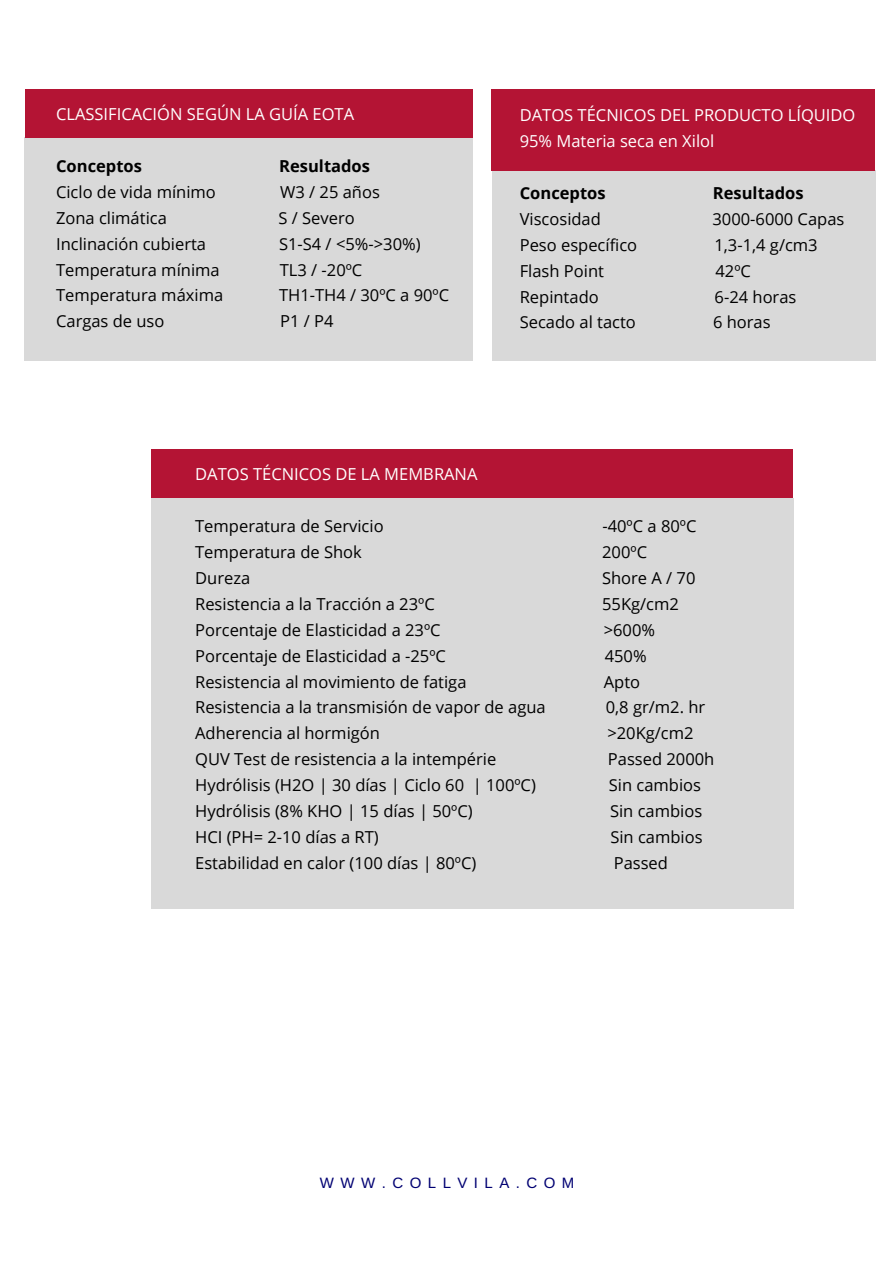
<style>
.page{position:relative;width:894px;height:1264px;background:#fff}
.page>*{position:absolute;margin:0;border:0;box-sizing:border-box;transform-origin:0 0}
.t1{font:16.5px "Open Sans";color:#000}
.t2{font:16.5px/26px "Open Sans";color:#fff}
.t3{font:700 16.5px "Open Sans";color:#000}
.t4{font:15px "Arimo";letter-spacing:.43em;color:#000072}
</style>
<div class="page">
<div style="left:25px;top:138px;width:448px;height:223px;background:#d9d9d9"></div>
<div style="left:25px;top:89px;width:447px;height:49px;background:#b41434"></div>
<div style="left:491px;top:170px;width:384px;height:191px;background:#d9d9d9"></div>
<div style="left:491px;top:89px;width:383px;height:81px;background:#b41434"></div>
<div style="left:152px;top:498px;width:641px;height:410px;background:#d9d9d9"></div>
<div style="left:152px;top:449px;width:640px;height:49px;background:#b41434"></div>
<p class="t2" style="left:56px;top:101px;width:299px">CLASSIFICACIÓN SEGÚN LA GUÍA EOTA</p>
<p class="t3" style="left:56px;top:154px;width:87px">Conceptos</p>
<p class="t3" style="left:279px;top:154px;width:92px">Resultados</p>
<p class="t1" style="left:56px;top:180px;width:161px">Ciclo de vida mínimo</p>
<p class="t1" style="left:280px;top:180px;width:101px">W3 / 25 años</p>
<p class="t1" style="left:56px;top:206px;width:112px">Zona climática</p>
<p class="t1" style="left:278px;top:206px;width:78px">S / Severo</p>
<p class="t1" style="left:56px;top:232px;width:151px">Inclinación cubierta</p>
<p class="t1" style="left:279px;top:232px;width:143px">S1-S4 / &lt;5%-&gt;30%)</p>
<p class="t1" style="left:56px;top:258px;width:165px">Temperatura mínima</p>
<p class="t1" style="left:280px;top:258px;width:84px">TL3 / -20ºC</p>
<p class="t1" style="left:56px;top:284px;width:169px">Temperatura máxima</p>
<p class="t1" style="left:279px;top:284px;width:172px">TH1-TH4 / 30ºC a 90ºC</p>
<p class="t1" style="left:56px;top:310px;width:110px">Cargas de uso</p>
<p class="t1" style="left:280px;top:310px;width:55px">P1 / P4</p>
<p class="t2" style="left:519px;top:102px;width:337px">DATOS TÉCNICOS DEL PRODUCTO LÍQUIDO<br>95% Materia seca en Xilol</p>
<p class="t3" style="left:519px;top:181px;width:87px">Conceptos</p>
<p class="t3" style="left:712px;top:181px;width:92px">Resultados</p>
<p class="t1" style="left:519px;top:207px;width:83px">Viscosidad</p>
<p class="t1" style="left:712px;top:207px;width:133px">3000-6000 Capas</p>
<p class="t1" style="left:519px;top:233px;width:119px">Peso específico</p>
<p class="t1" style="left:714px;top:233px;width:105px">1,3-1,4 g/cm3</p>
<p class="t1" style="left:519px;top:259px;width:86px">Flash Point</p>
<p class="t1" style="left:715px;top:259px;width:37px">42ºC</p>
<p class="t1" style="left:519px;top:285px;width:80px">Repintado</p>
<p class="t1" style="left:714px;top:285px;width:83px">6-24 horas</p>
<p class="t1" style="left:519px;top:311px;width:118px">Secado al tacto</p>
<p class="t1" style="left:712px;top:311px;width:59px">6 horas</p>
<p class="t2" style="left:195px;top:461px;width:284px">DATOS TÉCNICOS DE LA MEMBRANA</p>
<p class="t1" style="left:195px;top:514px;width:190px">Temperatura de Servicio</p>
<p class="t1" style="left:602px;top:514px;width:95px">-40ºC a 80ºC</p>
<p class="t1" style="left:195px;top:540px;width:168px">Temperatura de Shok</p>
<p class="t1" style="left:602px;top:540px;width:46px">200ºC</p>
<p class="t1" style="left:195px;top:566px;width:57px">Dureza</p>
<p class="t1" style="left:602px;top:566px;width:95px">Shore A / 70</p>
<p class="t1" style="left:195px;top:592px;width:241px">Resistencia a la Tracción a 23ºC</p>
<p class="t1" style="left:602px;top:592px;width:78px">55Kg/cm2</p>
<p class="t1" style="left:195px;top:618px;width:247px">Porcentaje de Elasticidad a 23ºC</p>
<p class="t1" style="left:603px;top:618px;width:53px">&gt;600%</p>
<p class="t1" style="left:195px;top:644px;width:252px">Porcentaje de Elasticidad a -25ºC</p>
<p class="t1" style="left:604px;top:644px;width:43px">450%</p>
<p class="t1" style="left:195px;top:670px;width:273px">Resistencia al movimiento de fatiga</p>
<p class="t1" style="left:603px;top:670px;width:38px">Apto</p>
<p class="t1" style="left:195px;top:696px;width:352px">Resistencia a la transmisión de vapor de agua</p>
<p class="t1" style="left:605px;top:696px;width:101px">0,8 gr/m2. hr</p>
<p class="t1" style="left:195px;top:721px;width:186px">Adherencia al hormigón</p>
<p class="t1" style="left:607px;top:721px;width:88px">&gt;20Kg/cm2</p>
<p class="t1" style="left:195px;top:747px;width:303px">QUV Test de resistencia a la intempérie</p>
<p class="t1" style="left:607px;top:747px;width:108px">Passed 2000h</p>
<p class="t1" style="left:195px;top:773px;width:342px">Hydrólisis (H2O | 30 días | Ciclo 60 | 100ºC)</p>
<p class="t1" style="left:608px;top:773px;width:94px">Sin cambios</p>
<p class="t1" style="left:195px;top:799px;width:279px">Hydrólisis (8% KHO | 15 días | 50ºC)</p>
<p class="t1" style="left:610px;top:799px;width:94px">Sin cambios</p>
<p class="t1" style="left:195px;top:825px;width:185px">HCI (PH= 2-10 días a RT)</p>
<p class="t1" style="left:610px;top:825px;width:94px">Sin cambios</p>
<p class="t1" style="left:195px;top:851px;width:283px">Estabilidad en calor (100 días | 80ºC)</p>
<p class="t1" style="left:613px;top:851px;width:56px">Passed</p>
<p class="t4" style="left:320px;top:1174px;width:256px">WWW.COLLVILA.COM</p>
</div>
